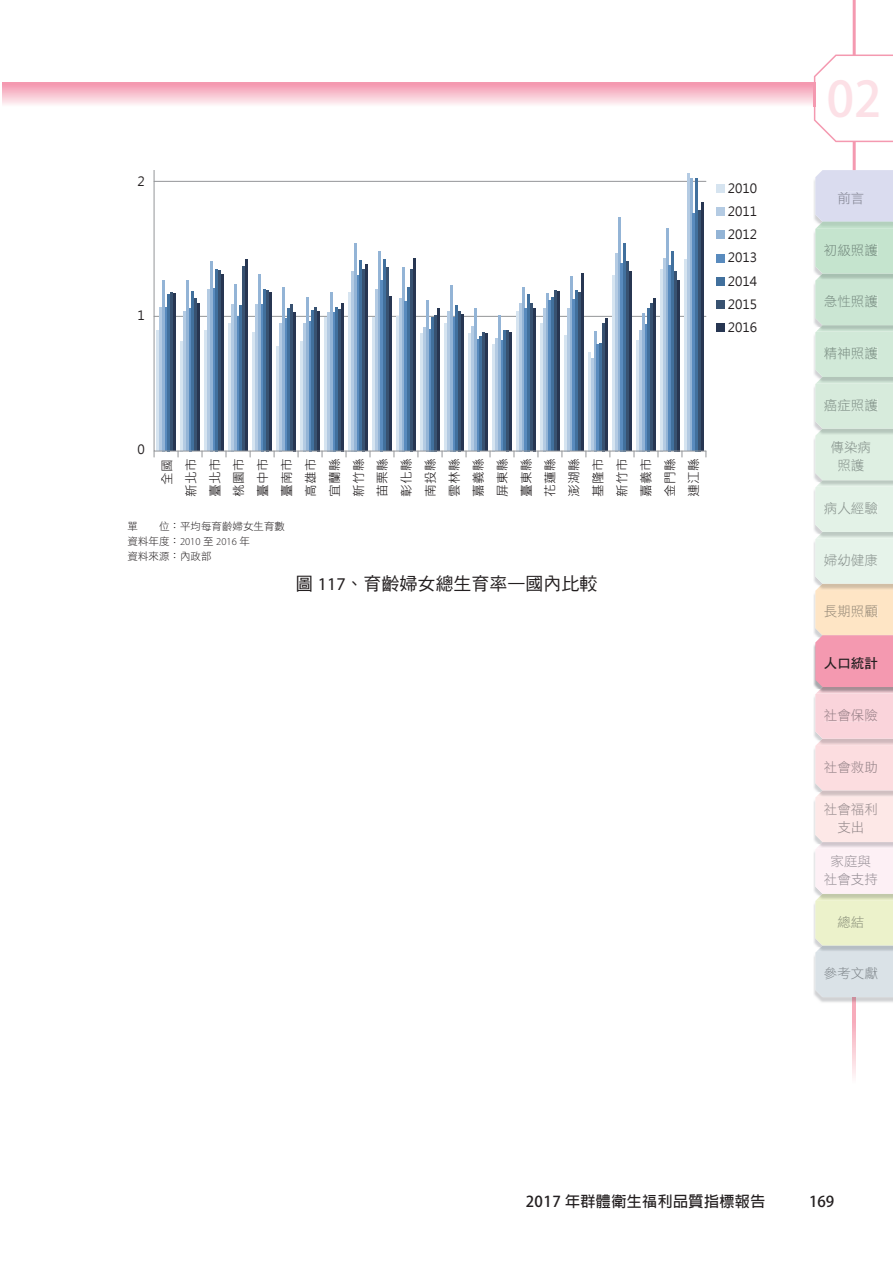
<style>
.page{position:relative;width:893px;height:1263px;background:#fff}
.page>*{position:absolute;margin:0;border:0;box-sizing:border-box;transform-origin:0 0}
.t1{font:700 48.6px "Adobe Fan Heiti Std";color:#fce0e6}
.t2{font:18px "DF Hei Std W5";color:#231f20}
.t3{font:700 15px "Adobe Fan Heiti Std";letter-spacing:.03em;color:#231f20}
.t4{font:13.5px/18px "DF Hei Std W3";color:#938c93;text-align:center}
.t5{font:13.5px/18px "DF Hei Std W3";color:#93888a;text-align:center}
.t6{font:13.5px/18px "DF Hei Std W3";color:#818d87;text-align:center}
.t7{font:13.5px "DF Hei Std W3";color:#81888d}
.t8{font:13.5px "DF Hei Std W3";color:#928186}
.t9{font:13.5px "DF Hei Std W3";color:#927c83}
.t10{font:13.5px "DF Hei Std W3";color:#938776}
.t11{font:13.5px "DF Hei Std W3";color:#868f8b}
.t12{font:13.5px "DF Hei Std W3";color:#848e89}
.t13{font:13.5px "DF Hei Std W3";color:#7c8b83}
.t14{font:13.5px "DF Hei Std W3";color:#788a80}
.t15{font:13.5px "DF Hei Std W3";color:#75887e}
.t16{font:13.5px "DF Hei Std W7";color:#231f20}
.t17{font:13.5px "DF Hei Std W3";color:#71867b}
.t18{font:13.5px "DF Hei Std W3";color:#898e79}
.t19{font:13.5px "DF Hei Std W3";color:#7f818e}
.t20{font:12.75px/24px "Microsoft Jheng Hei";color:#231f20;text-align:justify}
.t21{font:10.5px "DF Hei Std W3";color:#231f20}
.t22{font:300 10.5px "Myriad Pro";color:#231f20}
.s1{font-family:"DF Hei Std W3";font-weight:400}
.s2{font-family:"Myriad Pro"}
</style>
<div class="page">
<svg style="left:153px;top:170px;width:572px;height:288px"></svg>
<svg style="left:154px;top:170px;width:552px;height:281px"></svg>
<div style="left:716px;top:184px;width:9px;height:9px;background:#d6e4f0"></div>
<div style="left:716px;top:208px;width:9px;height:8px;background:#b4cbe3"></div>
<div style="left:716px;top:231px;width:9px;height:8px;background:#93b4d6"></div>
<div style="left:716px;top:254px;width:9px;height:8px;background:#598bbe"></div>
<div style="left:716px;top:277px;width:9px;height:9px;background:#41709d"></div>
<div style="left:716px;top:300px;width:9px;height:9px;background:#385271"></div>
<div style="left:716px;top:324px;width:9px;height:8px;background:#273652"></div>
<hr style="left:853px;top:0;width:3px;height:170px;background:#f499b0">
<svg style="left:853px;top:1003px;width:3px;height:74px"></svg>
<svg style="left:3px;top:83px;width:811px;height:23px;background:#f8c4d1"></svg>
<svg style="left:814px;top:55px;width:79px;height:87px"></svg>
<svg style="left:813px;top:170px;width:80px;height:833px;background:#e4dfd9"></svg>
<img style="left:816px;top:222px;width:77px;height:6px">
<div style="left:824px;top:244px;width:53px;height:12px;background:#c5e4ce"></div>
<p class="t20" style="left:137px;top:169px;width:9px">2</p>
<p class="t20" style="left:137px;top:303px;width:9px">1</p>
<p class="t20" style="left:728px;top:176px;width:31px;line-height:23.2px">2010<br>2011<br>2012<br>2013<br>2014<br>2015<br>2016</p>
<p class="t20" style="left:137px;top:438px;width:9px">0</p>
<p class="t20" style="left:155px;top:497px;width:40px;text-indent:12px;rotate:-90deg">全國新北市臺北市桃園市臺中市臺南市高雄市宜蘭縣新竹縣苗栗縣彰化縣南投縣雲林縣嘉義縣屏東縣臺東縣花蓮縣澎湖縣基隆市新竹市嘉義市金門縣連江縣</p>
<p class="t21" style="left:128px;top:521px;width:159px">單　　位：平均每育齡婦女生育數</p>
<p class="t22" style="left:128px;top:536px;width:124px"><span class="s1">資料年度：</span>2010 <span class="s1">至</span> 2016 <span class="s1">年</span></p>
<p class="t21" style="left:128px;top:551px;width:86px">資料來源：內政部</p>
<h2 class="t2" style="left:295px;top:574px;width:304px">圖 <span class="s2">117</span>、育齡婦女總生育率—國內比較</h2>
<h1 class="t1" style="left:827px;top:70px;width:56px">02</h1>
<p class="t19" style="left:837px;top:191px;width:28px">前言</p>
<p class="t17" style="left:824px;top:242px;width:55px">初級照護</p>
<p class="t15" style="left:824px;top:294px;width:55px">急性照護</p>
<p class="t14" style="left:824px;top:346px;width:55px">精神照護</p>
<p class="t13" style="left:824px;top:397px;width:55px">癌症照護</p>
<p class="t6" style="left:831px;top:438px;width:42px">傳染病照護</p>
<p class="t12" style="left:824px;top:501px;width:55px">病人經驗</p>
<p class="t11" style="left:824px;top:553px;width:55px">婦幼健康</p>
<p class="t10" style="left:824px;top:604px;width:55px">長期照顧</p>
<p class="t16" style="left:824px;top:656px;width:55px">人口統計</p>
<p class="t9" style="left:824px;top:708px;width:55px">社會保險</p>
<p class="t8" style="left:824px;top:759px;width:55px">社會救助</p>
<p class="t5" style="left:824px;top:800px;width:55px">社會福利支出</p>
<p class="t4" style="left:824px;top:852px;width:55px">家庭與社會支持</p>
<p class="t18" style="left:837px;top:914px;width:28px">總結</p>
<p class="t7" style="left:824px;top:966px;width:55px">參考文獻</p>
<p class="t3" style="left:526px;top:1193px;width:241px">2017 年群體衛生福利品質指標報告</p>
<p class="t3" style="left:809px;top:1193px;width:27px">169</p>
</div>
